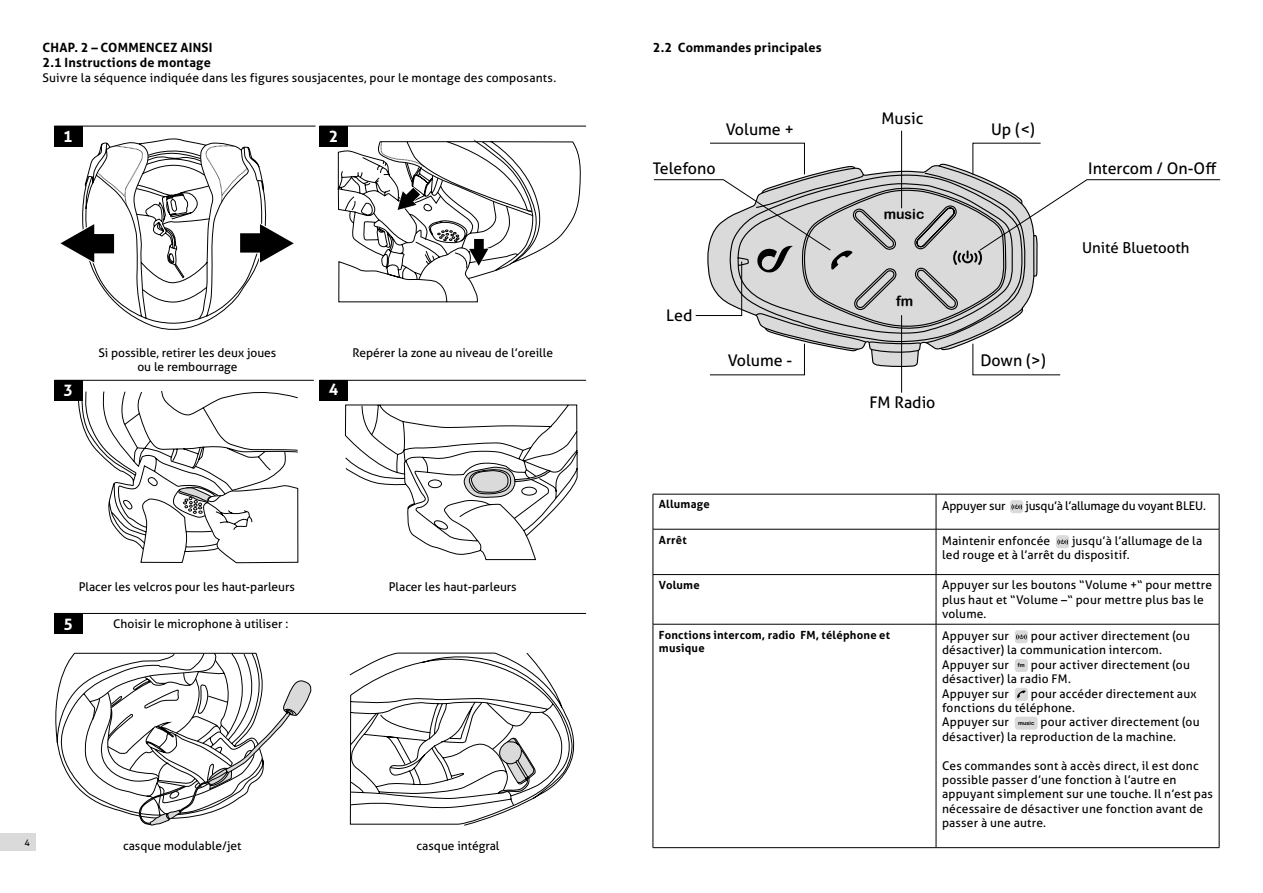
<style>
.page{position:relative;width:1263px;height:893px;background:#fff}
.page>*{position:absolute;margin:0;border:0;box-sizing:border-box;transform-origin:0 0}
.t1{font:16.05px "Aller Typo";color:#000}
.t2{font:700 15.9px "Aller Typo";color:#fff}
.t3{font:15px "Aller Typo";color:#000}
.t4{font:14.25px "Arial Rounded MT Bold";color:#000}
.t5{font:700 12.75px/15.3px "Aller Typo";letter-spacing:.015em;color:#000}
.t6{font:12px/14.4px "Aller Typo";letter-spacing:.015em;color:#000}
.t7{font:12px "Aller Typo";letter-spacing:-.015em;color:#000}
.t8{font:700 11.25px/13.5px "Aller Typo";letter-spacing:.02em;color:#000}
.t9{font:9px "Aller Typo";color:#000}
.s1{font-family:"Arial Rounded MT Bold";font-size:5.7px}
</style>
<div class="page">
<div style="left:0;top:833px;width:35px;height:17px;background:#dadada"></div>
<svg style="left:56px;top:139px;width:238px;height:191px"></svg>
<svg style="left:338px;top:139px;width:243px;height:163px"></svg>
<svg style="left:78px;top:387px;width:220px;height:176px"></svg>
<svg style="left:345px;top:404px;width:232px;height:156px"></svg>
<svg style="left:55px;top:653px;width:257px;height:173px"></svg>
<svg style="left:349px;top:652px;width:226px;height:174px"></svg>
<div style="left:54px;top:126px;width:28px;height:20px;background:#000"></div>
<div style="left:54px;top:380px;width:28px;height:21px;background:#000"></div>
<div style="left:319px;top:127px;width:28px;height:20px;background:#000"></div>
<div style="left:319px;top:380px;width:28px;height:20px;background:#000"></div>
<div style="left:54px;top:614px;width:28px;height:20px;background:#000"></div>
<hr style="left:54px;top:126px;width:261px;height:1px;background:#000">
<hr style="left:319px;top:126px;width:267px;height:1px;background:#000">
<hr style="left:54px;top:380px;width:260px;height:1px;background:#000">
<hr style="left:319px;top:380px;width:267px;height:1px;background:#000">
<hr style="left:54px;top:613px;width:532px;height:1px;background:#000">
<svg style="left:706px;top:493px;width:332px;height:325px"></svg>
<svg style="left:710px;top:130px;width:511px;height:263px"></svg>
<hr style="left:653px;top:494px;width:283px;height:1px;background:#000">
<hr style="left:653px;top:494px;width:1px;height:35px;background:#000">
<hr style="left:936px;top:494px;width:283px;height:1px;background:#000">
<hr style="left:936px;top:494px;width:1px;height:35px;background:#000">
<hr style="left:1219px;top:494px;width:1px;height:35px;background:#000">
<hr style="left:653px;top:529px;width:283px;height:1px;background:#000">
<hr style="left:653px;top:529px;width:1px;height:45px;background:#000">
<hr style="left:936px;top:529px;width:283px;height:1px;background:#000">
<hr style="left:936px;top:529px;width:1px;height:45px;background:#000">
<hr style="left:1219px;top:529px;width:1px;height:45px;background:#000">
<hr style="left:653px;top:574px;width:283px;height:1px;background:#000">
<hr style="left:653px;top:575px;width:1px;height:49px;background:#000">
<hr style="left:936px;top:574px;width:283px;height:1px;background:#000">
<hr style="left:936px;top:575px;width:1px;height:49px;background:#000">
<hr style="left:1219px;top:575px;width:1px;height:49px;background:#000">
<hr style="left:653px;top:624px;width:283px;height:1px;background:#000">
<hr style="left:653px;top:624px;width:1px;height:223px;background:#000">
<hr style="left:936px;top:624px;width:283px;height:1px;background:#000">
<hr style="left:936px;top:624px;width:1px;height:223px;background:#000">
<hr style="left:1219px;top:624px;width:1px;height:223px;background:#000">
<hr style="left:653px;top:847px;width:283px;height:1px;background:#000">
<hr style="left:936px;top:847px;width:283px;height:1px;background:#000">
<div style="left:1010px;top:500px;width:13px;height:13px;background:#dadada;border-radius:3px"></div>
<svg style="left:1011px;top:504px;width:11px;height:6px"></svg>
<div style="left:1056px;top:535px;width:13px;height:13px;background:#dadada;border-radius:3px"></div>
<svg style="left:1057px;top:539px;width:11px;height:6px"></svg>
<div style="left:1015px;top:630px;width:13px;height:13px;background:#dadada;border-radius:3px"></div>
<svg style="left:1016px;top:634px;width:11px;height:6px"></svg>
<div style="left:1015px;top:659px;width:13px;height:13px;background:#dadada;border-radius:3px"></div>
<div style="left:1015px;top:688px;width:13px;height:13px;background:#dadada;border-radius:3px"></div>
<svg style="left:1017px;top:690px;width:9px;height:8px"></svg>
<div style="left:1015px;top:717px;width:23px;height:13px;background:#dadada;border-radius:3px"></div>
<svg style="left:653px;top:179px;width:199px;height:137px"></svg>
<p class="t5" style="left:43px;top:40px;width:172px">CHAP. 2 – COMMENCEZ AINSI<br>2.1 Instructions de montage</p>
<p class="t6" style="left:43px;top:70px;width:515px">Suivre la séquence indiquée dans les figures sousjacentes, pour le montage des composants.</p>
<h2 class="t2" style="left:63px;top:126px;width:11px">1</h2>
<h2 class="t2" style="left:329px;top:127px;width:11px">2</h2>
<h2 class="t2" style="left:63px;top:381px;width:11px">3</h2>
<p class="t6" style="left:98px;top:345px;width:180px">Si possible, retirer les deux joues</p>
<p class="t6" style="left:352px;top:345px;width:202px">Repérer la zone au niveau de l’oreille</p>
<p class="t6" style="left:137px;top:359px;width:102px">ou le rembourrage</p>
<h2 class="t2" style="left:329px;top:380px;width:11px">4</h2>
<p class="t6" style="left:79px;top:579px;width:218px">Placer les velcros pour les haut-parleurs</p>
<h2 class="t2" style="left:63px;top:614px;width:11px">5</h2>
<p class="t6" style="left:113px;top:616px;width:177px">Choisir le microphone à utiliser :</p>
<p class="t6" style="left:389px;top:579px;width:129px">Placer les haut-parleurs</p>
<p class="t9" style="left:24px;top:837px;width:7px">4</p>
<p class="t6" style="left:123px;top:838px;width:120px">casque modulable/jet</p>
<p class="t6" style="left:417px;top:838px;width:84px">casque intégral</p>
<p class="t5" style="left:653px;top:40px;width:171px">2.2 Commandes principales</p>
<h1 class="t1" style="left:653px;top:159px;width:64px">Telefono</h1>
<h1 class="t1" style="left:726px;top:120px;width:70px">Volume +</h1>
<h1 class="t1" style="left:666px;top:306px;width:28px">Led</h1>
<h1 class="t1" style="left:728px;top:350px;width:66px">Volume -</h1>
<h1 class="t1" style="left:881px;top:108px;width:43px">Music</h1>
<p class="t4" style="left:884px;top:205px;width:42px">music</p>
<p class="t4" style="left:896px;top:293px;width:19px">fm</p>
<h1 class="t1" style="left:869px;top:392px;width:68px">FM Radio</h1>
<h1 class="t1" style="left:991px;top:120px;width:45px">Up (&lt;)</h1>
<h1 class="t1" style="left:1088px;top:159px;width:130px">Intercom / On-Off</h1>
<p class="t3" style="left:1082px;top:238px;width:109px">Unité Bluetooth</p>
<h1 class="t1" style="left:980px;top:350px;width:67px">Down (&gt;)</h1>
<p class="t8" style="left:659px;top:498px;width:52px">Allumage</p>
<p class="t7" style="left:942px;top:498px;width:65px">Appuyer sur</p>
<p class="t7" style="left:1025px;top:498px;width:182px">jusqu’à l’allumage du voyant BLEU.</p>
<p class="t8" style="left:659px;top:533px;width:29px">Arrêt</p>
<p class="t6" style="left:942px;top:534px;width:110px">Maintenir enfoncée</p>
<p class="t6" style="left:942px;top:534px;width:262px;text-indent:130px">jusqu’à l’allumage de la led rouge et à l’arrêt du dispositif.</p>
<p class="t8" style="left:659px;top:578px;width:42px">Volume</p>
<p class="t6" style="left:942px;top:578px;width:272px">Appuyer sur les boutons “Volume +“ pour mettre plus haut et “Volume –“ pour mettre plus bas le volume.</p>
<p class="t8" style="left:659px;top:628px;width:233px">Fonctions intercom, radio FM, téléphone et musique</p>
<p class="t6" style="left:942px;top:629px;width:69px">Appuyer sur</p>
<p class="t6" style="left:942px;top:629px;width:249px;text-indent:89px">pour activer directement (ou désactiver) la communication intercom.<br>Appuyer sur <span class="s1">fm</span> pour activer directement (ou désactiver) la radio FM.<br>Appuyer sur</p>
<p class="t6" style="left:942px;top:686px;width:259px;text-indent:89px">pour accéder directement aux fonctions du téléphone.<br>Appuyer sur <sup>music</sup> pour activer directement (ou désactiver) la reproduction de la machine.</p>
<p class="t6" style="left:942px;top:758px;width:272px">Ces commandes sont à accès direct, il est donc possible passer d’une fonction à l’autre en appuyant simplement sur une touche. Il n’est pas nécessaire de désactiver une fonction avant de passer à une autre.</p>
</div>
